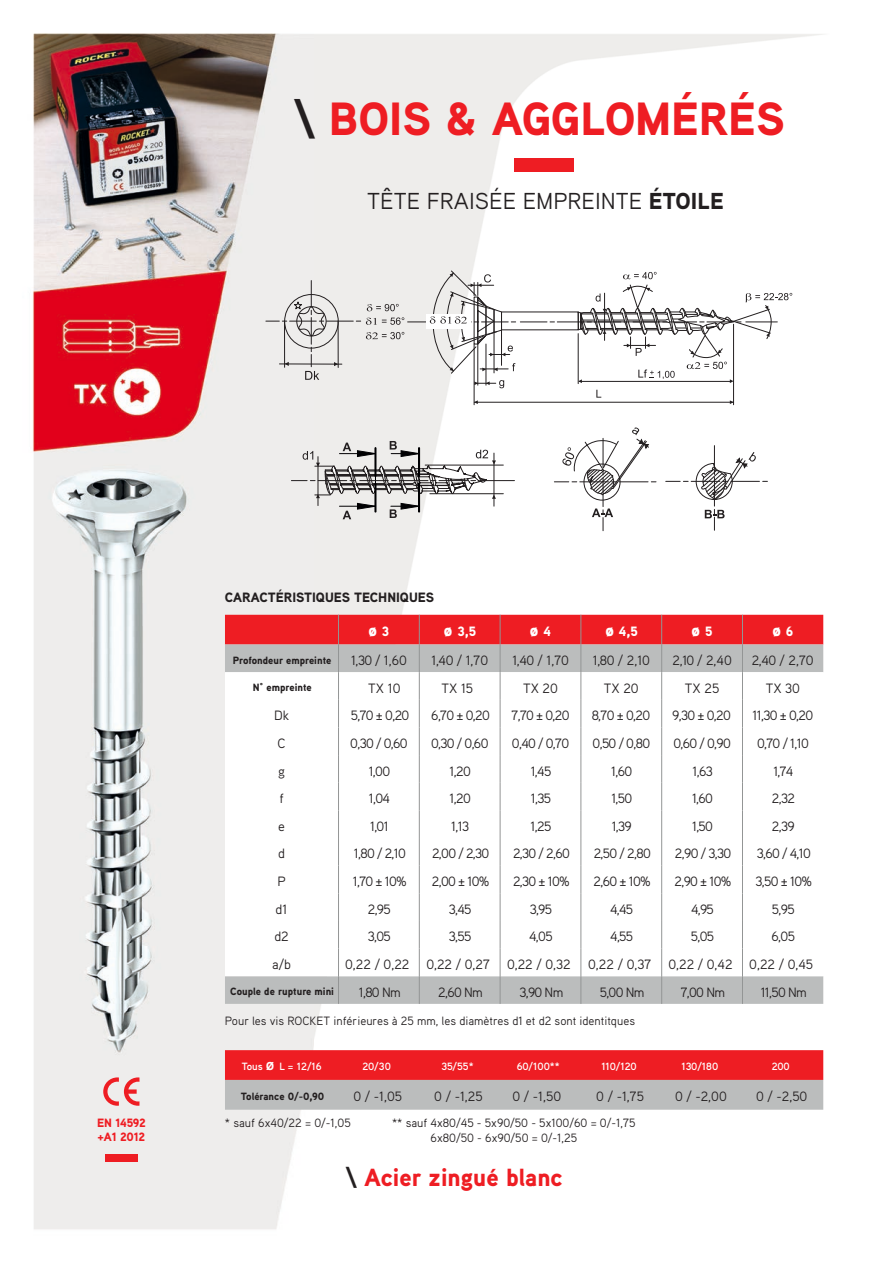
<style>
.page{position:relative;width:893px;height:1263px;background:#fff}
.page>*{position:absolute;margin:0;border:0;box-sizing:border-box;transform-origin:0 0}
.t1{font:900 46.5px "Aaux Pro";color:#ee1d23}
.t2{font:900 24.75px "Aaux Pro";color:#ee1d23}
.t3{font:23.1px "Aaux Pro";color:#231f20}
.t4{font:900 16.5px "Aaux Pro";color:#fff}
.t5{font:13.5px "Aaux Pro";letter-spacing:-.05em;color:#231f20}
.t6{font:900 13.5px "Aaux Pro";color:#231f20}
.t7{font:900 13.5px "Aaux Pro";color:#fff}
.t8{font:12px/14.2px "Aaux Pro";color:#231f20}
.t9{font:900 12px/13.4px "Aaux Pro";letter-spacing:-.01em;color:#ee1d23}
.t10{font:900 10.5px "Aaux Pro";color:#231f20}
.t11{font:700 10.5px "Aaux Pro";color:#fff}
.s1{color:#231f20}
.s2{font-weight:900}
.s3{font-size:13.5px}
.s4{font-size:16.5px}
</style>
<div class="page">
<img style="left:33px;top:33px;width:791px;height:1196px">
<div style="left:105px;top:1154px;width:33px;height:7px;background:#ee1d23"></div>
<svg style="left:103px;top:1077px;width:36px;height:29px"></svg>
<hr style="left:474px;top:344px;width:1px;height:61px;background:#231f20">
<hr style="left:733px;top:324px;width:1px;height:81px;background:#231f20">
<svg style="left:266px;top:270px;width:526px;height:134px"></svg>
<div style="left:296px;top:306px;width:31px;height:30px;border:1px solid #231f20;border-radius:50%"></div>
<div style="left:515px;top:158px;width:59px;height:14px;background:#ee1d23"></div>
<svg style="left:225px;top:615px;width:598px;height:389px"></svg>
<svg style="left:225px;top:1050px;width:598px;height:60px;background:#d46e71"></svg>
<hr style="left:430px;top:493px;width:73px;height:1px;background:#231f20">
<hr style="left:425px;top:465px;width:78px;height:1px;background:#231f20">
<svg style="left:291px;top:441px;width:205px;height:78px"></svg>
<hr style="left:481px;top:480px;width:33px;height:1px;background:#231f20">
<svg style="left:554px;top:427px;width:102px;height:104px"></svg>
<svg style="left:666px;top:446px;width:101px;height:84px"></svg>
<h1 class="t1" style="left:294px;top:89px;width:492px"><span class="s1">\</span> BOIS &amp; AGGLOMÉRÉS</h1>
<h3 class="t3" style="left:367px;top:186px;width:358px">TÊTE FRAISÉE EMPREINTE <span class="s2">ÉTOILE</span></h3>
<p class="t9" style="left:97px;top:1116px;width:50px">EN 14592 +A1 2012</p>
<p class="t6" style="left:225px;top:588px;width:211px">CARACTÉRISTIQUES TECHNIQUES</p>
<p class="t4" style="left:368px;top:620px;width:22px">ø <span class="s3">3</span></p>
<p class="t7" style="left:444px;top:623px;width:34px"><span class="s4">ø</span> 3,5</p>
<p class="t4" style="left:530px;top:620px;width:23px">ø <span class="s3">4</span></p>
<p class="t7" style="left:605px;top:623px;width:34px"><span class="s4">ø</span> 4,5</p>
<p class="t4" style="left:692px;top:620px;width:22px">ø <span class="s3">5</span></p>
<p class="t4" style="left:772px;top:620px;width:22px">ø <span class="s3">6</span></p>
<p class="t5" style="left:351px;top:652px;width:57px">1,30 / 1,60</p>
<p class="t5" style="left:432px;top:652px;width:58px">1,40 / 1,70</p>
<p class="t5" style="left:512px;top:652px;width:58px">1,40 / 1,70</p>
<p class="t5" style="left:593px;top:652px;width:59px">1,80 / 2,10</p>
<p class="t5" style="left:673px;top:652px;width:61px">2,10 / 2,40</p>
<p class="t5" style="left:752px;top:652px;width:63px">2,40 / 2,70</p>
<p class="t10" style="left:233px;top:653px;width:100px">Profondeur empreinte</p>
<p class="t10" style="left:253px;top:681px;width:61px">N° empreinte</p>
<p class="t5" style="left:368px;top:679px;width:34px">TX 10</p>
<p class="t5" style="left:441px;top:679px;width:33px">TX 15</p>
<p class="t5" style="left:523px;top:679px;width:36px">TX 20</p>
<p class="t5" style="left:604px;top:679px;width:36px">TX 20</p>
<p class="t5" style="left:685px;top:679px;width:36px">TX 25</p>
<p class="t5" style="left:766px;top:679px;width:36px">TX 30</p>
<p class="t5" style="left:274px;top:707px;width:17px">Dk</p>
<p class="t5" style="left:351px;top:707px;width:60px">5,70 ± 0,20</p>
<p class="t5" style="left:431px;top:707px;width:60px">6,70 ± 0,20</p>
<p class="t5" style="left:512px;top:707px;width:59px">7,70 ± 0,20</p>
<p class="t5" style="left:592px;top:707px;width:60px">8,70 ± 0,20</p>
<p class="t5" style="left:672px;top:707px;width:60px">9,30 ± 0,20</p>
<p class="t5" style="left:753px;top:707px;width:62px">11,30 ± 0,20</p>
<p class="t5" style="left:278px;top:735px;width:10px">C</p>
<p class="t5" style="left:350px;top:735px;width:59px">0,30 / 0,60</p>
<p class="t5" style="left:431px;top:735px;width:59px">0,30 / 0,60</p>
<p class="t5" style="left:512px;top:735px;width:59px">0,40 / 0,70</p>
<p class="t5" style="left:593px;top:735px;width:59px">0,50 / 0,80</p>
<p class="t5" style="left:673px;top:735px;width:59px">0,60 / 0,90</p>
<p class="t5" style="left:757px;top:735px;width:53px">0,70 / 1,10</p>
<p class="t5" style="left:278px;top:762px;width:8px">g</p>
<p class="t5" style="left:369px;top:762px;width:23px">1,00</p>
<p class="t5" style="left:450px;top:762px;width:23px">1,20</p>
<p class="t5" style="left:531px;top:762px;width:22px">1,45</p>
<p class="t5" style="left:611px;top:762px;width:23px">1,60</p>
<p class="t5" style="left:692px;top:762px;width:22px">1,63</p>
<p class="t5" style="left:773px;top:762px;width:22px">1,74</p>
<p class="t5" style="left:279px;top:790px;width:6px">f</p>
<p class="t5" style="left:369px;top:790px;width:23px">1,04</p>
<p class="t5" style="left:450px;top:790px;width:23px">1,20</p>
<p class="t5" style="left:531px;top:790px;width:22px">1,35</p>
<p class="t5" style="left:611px;top:790px;width:22px">1,50</p>
<p class="t5" style="left:692px;top:790px;width:23px">1,60</p>
<p class="t5" style="left:772px;top:790px;width:25px">2,32</p>
<p class="t5" style="left:278px;top:817px;width:8px">e</p>
<p class="t5" style="left:370px;top:817px;width:20px">1,01</p>
<p class="t5" style="left:451px;top:817px;width:19px">1,13</p>
<p class="t5" style="left:531px;top:817px;width:22px">1,25</p>
<p class="t5" style="left:612px;top:817px;width:22px">1,39</p>
<p class="t5" style="left:692px;top:817px;width:22px">1,50</p>
<p class="t5" style="left:772px;top:817px;width:24px">2,39</p>
<p class="t5" style="left:278px;top:845px;width:8px">d</p>
<p class="t5" style="left:354px;top:845px;width:54px">1,80 / 2,10</p>
<p class="t5" style="left:432px;top:845px;width:59px">2,00 / 2,30</p>
<p class="t5" style="left:513px;top:845px;width:58px">2,30 / 2,60</p>
<p class="t5" style="left:594px;top:845px;width:59px">2,50 / 2,80</p>
<p class="t5" style="left:675px;top:845px;width:58px">2,90 / 3,30</p>
<p class="t5" style="left:757px;top:845px;width:56px">3,60 / 4,10</p>
<p class="t5" style="left:277px;top:873px;width:10px">P</p>
<p class="t5" style="left:353px;top:873px;width:56px">1,70 ± 10%</p>
<p class="t5" style="left:432px;top:873px;width:59px">2,00 ± 10%</p>
<p class="t5" style="left:513px;top:873px;width:58px">2,30 ± 10%</p>
<p class="t5" style="left:594px;top:873px;width:59px">2,60 ± 10%</p>
<p class="t5" style="left:674px;top:873px;width:59px">2,90 ± 10%</p>
<p class="t5" style="left:755px;top:873px;width:58px">3,50 ± 10%</p>
<p class="t5" style="left:276px;top:900px;width:13px">d1</p>
<p class="t5" style="left:368px;top:900px;width:24px">2,95</p>
<p class="t5" style="left:449px;top:900px;width:24px">3,45</p>
<p class="t5" style="left:530px;top:900px;width:24px">3,95</p>
<p class="t5" style="left:610px;top:900px;width:25px">4,45</p>
<p class="t5" style="left:691px;top:900px;width:24px">4,95</p>
<p class="t5" style="left:772px;top:900px;width:24px">5,95</p>
<p class="t5" style="left:274px;top:928px;width:16px">d2</p>
<p class="t5" style="left:368px;top:928px;width:25px">3,05</p>
<p class="t5" style="left:449px;top:928px;width:24px">3,55</p>
<p class="t5" style="left:529px;top:928px;width:25px">4,05</p>
<p class="t5" style="left:610px;top:928px;width:24px">4,55</p>
<p class="t5" style="left:691px;top:928px;width:25px">5,05</p>
<p class="t5" style="left:772px;top:928px;width:25px">6,05</p>
<p class="t5" style="left:272px;top:956px;width:20px">a/b</p>
<p class="t5" style="left:345px;top:956px;width:146px">0,22 / 0,22 0,22 / 0,27</p>
<p class="t5" style="left:507px;top:956px;width:65px">0,22 / 0,32</p>
<p class="t5" style="left:588px;top:956px;width:64px">0,22 / 0,37</p>
<p class="t5" style="left:668px;top:956px;width:146px">0,22 / 0,42 0,22 / 0,45</p>
<p class="t10" style="left:230px;top:985px;width:105px">Couple de rupture mini</p>
<p class="t5" style="left:359px;top:983px;width:43px">1,80 Nm</p>
<p class="t5" style="left:438px;top:983px;width:46px">2,60 Nm</p>
<p class="t5" style="left:519px;top:983px;width:45px">3,90 Nm</p>
<p class="t5" style="left:600px;top:983px;width:46px">5,00 Nm</p>
<p class="t5" style="left:681px;top:983px;width:46px">7,00 Nm</p>
<p class="t5" style="left:761px;top:983px;width:48px">11,50 Nm</p>
<p class="t8" style="left:225px;top:1013px;width:412px">Pour les vis ROCKET inférieures à 25 mm, les diamètres d1 et d2 sont identitques</p>
<p class="t11" style="left:242px;top:1060px;width:82px">Tous <span class="s4">ø</span> L = 12/16</p>
<p class="t11" style="left:363px;top:1060px;width:30px">20/30</p>
<p class="t11" style="left:441px;top:1060px;width:34px">35/55*</p>
<p class="t11" style="left:517px;top:1060px;width:44px">60/100**</p>
<p class="t11" style="left:601px;top:1060px;width:37px">110/120</p>
<p class="t11" style="left:682px;top:1060px;width:38px">130/180</p>
<p class="t11" style="left:772px;top:1060px;width:19px">200</p>
<p class="t10" style="left:241px;top:1089px;width:85px">Tolérance 0/-0,90</p>
<p class="t5" style="left:353px;top:1088px;width:50px">0 / -1,05</p>
<p class="t5" style="left:434px;top:1088px;width:50px">0 / -1,25</p>
<p class="t5" style="left:513px;top:1088px;width:50px">0 / -1,50</p>
<p class="t5" style="left:596px;top:1088px;width:49px">0 / -1,75</p>
<p class="t5" style="left:675px;top:1088px;width:53px">0 / -2,00</p>
<p class="t5" style="left:756px;top:1088px;width:53px">0 / -2,50</p>
<p class="t8" style="left:225px;top:1116px;width:127px">* sauf 6x40/22 = 0/-1,05</p>
<p class="t8" style="left:431px;top:1116px;width:206px;text-indent:-38px">** sauf 4x80/45 - 5x90/50 - 5x100/60 = 0/-1,75<br>6x80/50 - 6x90/50 = 0/-1,25</p>
<h2 class="t2" style="left:346px;top:1161px;width:218px"><span class="s1">\</span> Acier zingué blanc</h2>
</div>
